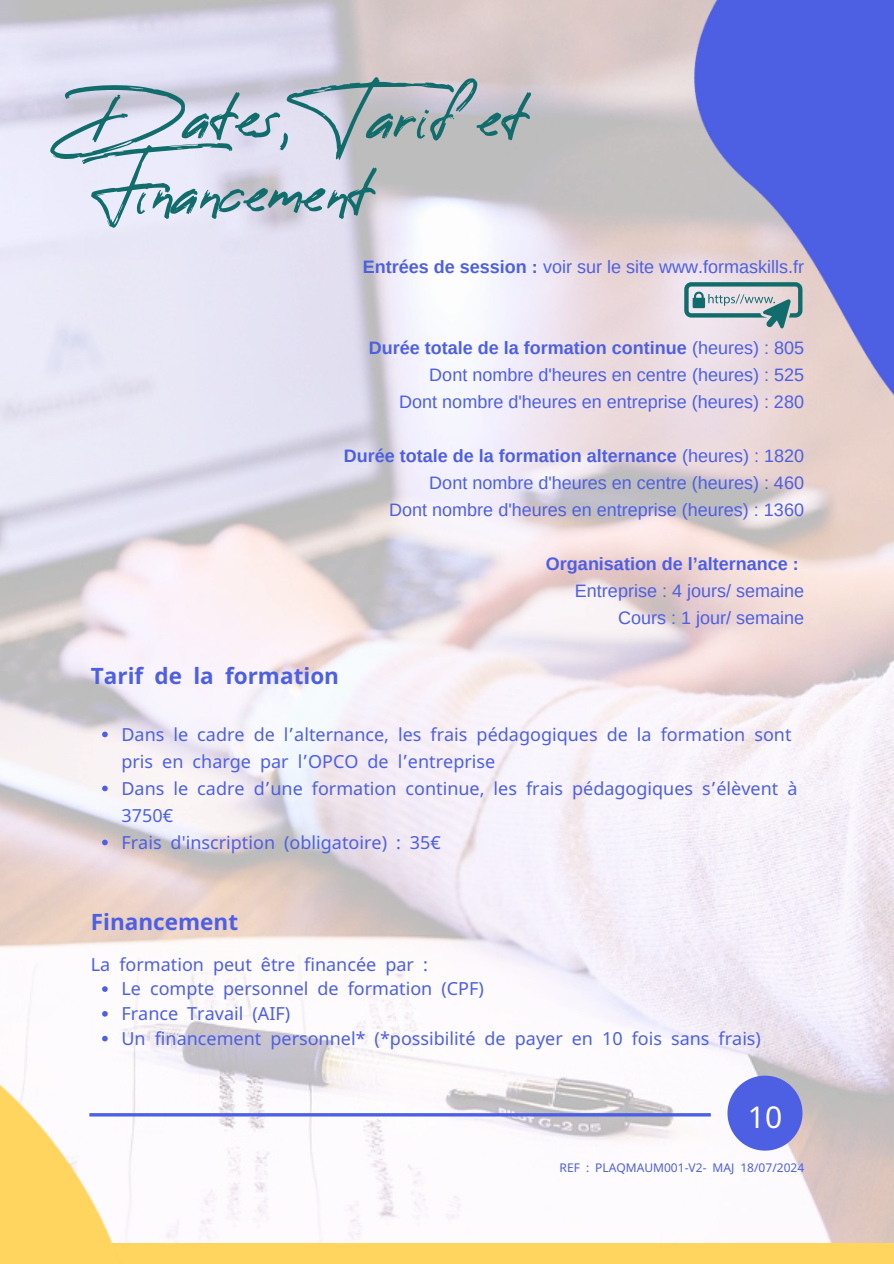
<style>
.page{position:relative;width:894px;height:1264px;background:#fff}
.page>*{position:absolute;margin:0;border:0;box-sizing:border-box;transform-origin:0 0}
.t1{font:54px/75.3px "Reey";color:#116c6c}
.t2{font:30px "Noto Sans";color:#fff}
.t3{font:700 22.5px "Noto Sans";color:#4d5fe3}
.t4{font:18px/27px "Arimo";color:#4d5fe3;text-align:right}
.t5{font:18px/27px "Noto Sans";color:#4d5fe3}
.t6{font:12px "Noto Sans";color:#4d5fe3}
.s1{font-weight:700}
.s2{font-family:"Noto Sans Gurmukhi"}
</style>
<div class="page">
<img style="left:0;top:0;width:893px;height:1243px">
<hr style="left:89px;top:1113px;width:621px;height:3px;background:#4d5fe3">
<svg style="left:727px;top:1075px;width:75px;height:75px;background:#6e7be2"></svg>
<div style="left:0;top:1243px;width:893px;height:20px;background:#ffd45f"></div>
<img style="left:0;top:1001px;width:145px;height:242px">
<img style="left:685px;top:0;width:208px;height:407px">
<svg style="left:102px;top:731px;width:6px;height:6px"></svg>
<svg style="left:102px;top:785px;width:6px;height:6px"></svg>
<svg style="left:102px;top:839px;width:6px;height:6px"></svg>
<svg style="left:102px;top:986px;width:6px;height:5px"></svg>
<svg style="left:102px;top:1011px;width:6px;height:5px"></svg>
<svg style="left:102px;top:1035px;width:6px;height:6px"></svg>
<svg style="left:684px;top:282px;width:118px;height:46px;background:#a2b7bb"></svg>
<h2 class="t1" style="left:89px;top:82px;width:439px">Dates, Tarif et<br>Financement</h2>
<h3 class="t4" style="left:363px;top:253px;width:442px"><span class="s1">Entrées de session :</span> voir sur le site www.formaskills.fr</h3>
<h3 class="t4" style="left:369px;top:334px;width:437px"><span class="s1">Durée totale de la formation continue</span> (heures) : 805<br>Dont nombre d'heures en centre (heures) : 525<br>Dont nombre d'heures en entreprise (heures) : 280</h3>
<h3 class="t4" style="left:343px;top:442px;width:462px"><span class="s1">Durée totale de la formation alternance</span> (heures) : 1820<br>Dont nombre d'heures en centre (heures) : 460<br>Dont nombre d'heures en entreprise (heures) : 1360</h3>
<p class="t4" style="left:546px;top:550px;width:259px"><span class="s1">Organisation de l’alternance :<br></span>Entreprise : 4 jours/ semaine<br>Cours : 1 jour/ semaine</p>
<p class="t3" style="left:91px;top:660px;width:250px">Tarif de la formation</p>
<p class="t5" style="left:121px;top:720px;width:671px">Dans le cadre de l<span class="s2">’</span>alternance, les frais pédagogiques de la formation sont pris en charge par l<span class="s2">’</span>OPCO de l<span class="s2">’</span>entreprise</p>
<p class="t5" style="left:121px;top:774px;width:677px">Dans le cadre d<span class="s2">’</span>une formation continue, les frais pédagogiques s<span class="s2">’</span>élèvent à<br>3750€</p>
<h2 class="t5" style="left:121px;top:828px;width:281px">Frais d'inscription (obligatoire) :</h2>
<h3 class="t5" style="left:410px;top:828px;width:32px">35€</h3>
<p class="t3" style="left:91px;top:905px;width:149px">Financement</p>
<p class="t5" style="left:91px;top:950px;width:338px">La formation peut être financée par :</p>
<p class="t5" style="left:121px;top:974px;width:364px">Le compte personnel de formation (CPF)</p>
<p class="t5" style="left:121px;top:999px;width:170px">France Travail (AIF)</p>
<p class="t5" style="left:121px;top:1024px;width:641px">Un financement personnel* (*possibilité de payer en 10 fois sans frais)</p>
<p class="t2" style="left:747px;top:1095px;width:36px">10</p>
<p class="t6" style="left:559px;top:1158px;width:176px">REF : PLAQMAUM001-V2- MAJ</p>
<p class="t6" style="left:740px;top:1158px;width:65px">18/07/2024</p>
</div>
